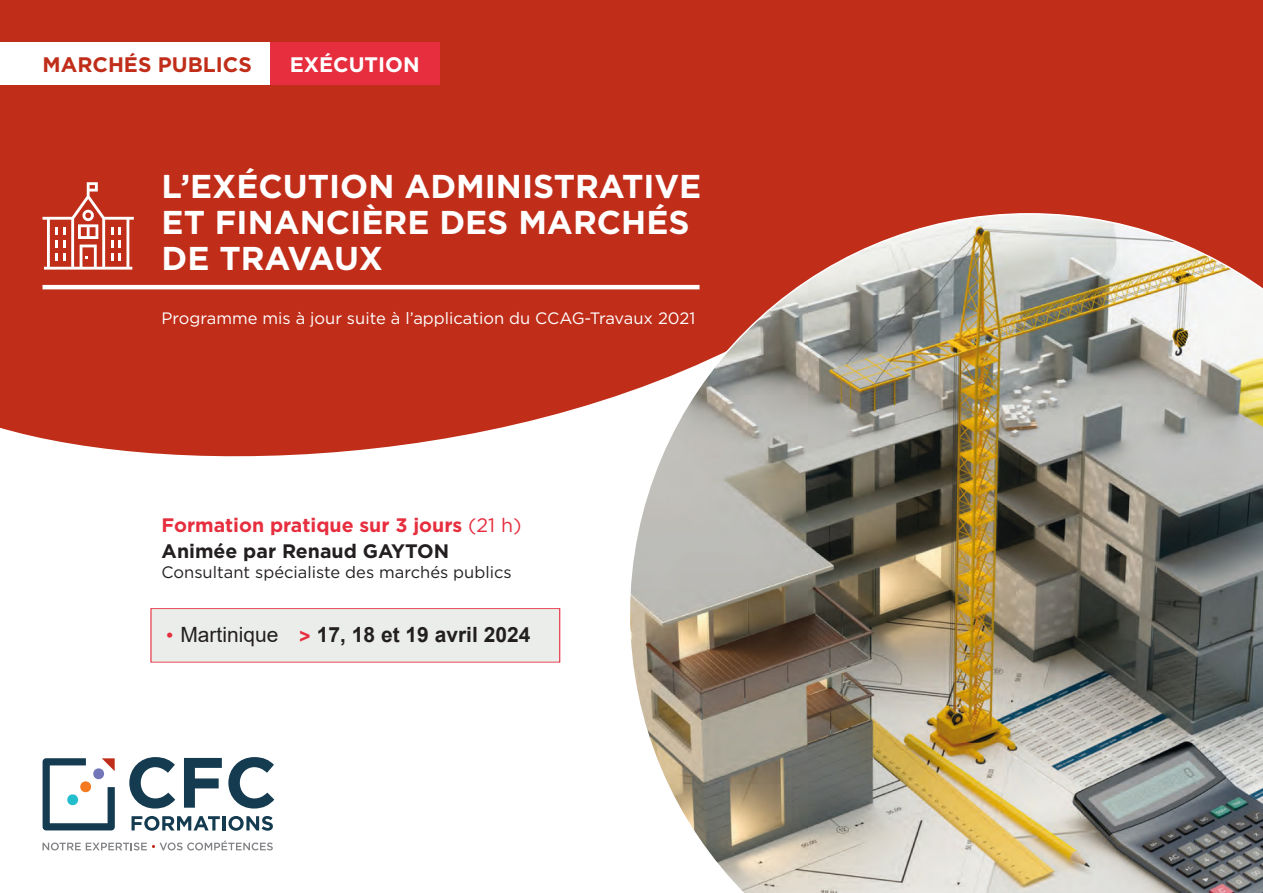
<style>
.page{position:relative;width:1263px;height:893px;background:#c02d19}
.page>*{position:absolute;margin:0;border:0;box-sizing:border-box;transform-origin:0 0}
.t1{font:700 33px/36px "Gotham";color:#fff}
.t2{font:700 21px "Arial";color:#231f20}
.t3{font:700 21px "Gotham";color:#c02d19}
.t4{font:700 21px "Gotham";color:#fff}
.t5{font:700 19.5px/26.7px "Gotham";color:#e62e3e}
.t6{font:16.5px "Gotham";color:#fff}
.t7{font:16.5px "Gotham";color:#231f20}
.s1{font-weight:400}
.s2{color:#231f20}
.s3{font-family:"Gotham";font-weight:400;font-size:19.5px;color:#e62e3e}
.s4{font-family:"Gotham";font-size:19.5px;color:#e62e3e}
</style>
<div class="page">
<svg style="left:0;top:216px;width:629px;height:677px;fill:#fff"></svg>
<div style="left:0;top:43px;width:286px;height:42px;background:#fff"></div>
<img style="left:629px;top:213px;width:634px;height:680px">
<div style="left:270px;top:43px;width:169px;height:42px;background:#e62e3e"></div>
<svg style="left:129px;top:757px;width:46px;height:51px;background:#93a5af"></svg>
<svg style="left:132px;top:816px;width:88px;height:15px"></svg>
<hr style="left:222px;top:816px;width:4px;height:14px;background:#143b50">
<svg style="left:228px;top:816px;width:45px;height:15px"></svg>
<svg style="left:184px;top:758px;width:38px;height:50px;background:#7d939e"></svg>
<svg style="left:228px;top:757px;width:46px;height:51px;background:#93a5af"></svg>
<svg style="left:43px;top:758px;width:72px;height:72px;background:#b5bfc4"></svg>
<svg style="left:43px;top:840px;width:230px;height:10px;background:#dbdbdc"></svg>
<svg style="left:43px;top:182px;width:91px;height:88px"></svg>
<hr style="left:43px;top:285px;width:656px;height:4px;background:#fff">
<div style="left:150px;top:608px;width:410px;height:55px;background:#eaede9;border:1px solid #e62e3e"></div>
<p class="t3" style="left:43px;top:53px;width:211px">MARCHÉS PUBLICS</p>
<p class="t4" style="left:290px;top:53px;width:131px">EXÉCUTION</p>
<p class="t1" style="left:162px;top:168px;width:541px">L’EXÉCUTION ADMINISTRATIVE<br>ET FINANCIÈRE DES MARCHÉS<br>DE TRAVAUX</p>
<p class="t6" style="left:162px;top:309px;width:535px">Programme mis à jour suite à l’application du CCAG-Travaux 2021</p>
<p class="t5" style="left:162px;top:511px;width:361px">Formation pratique sur 3 jours <span class="s1">(21 h)<br></span><span class="s2">Animée par Renaud GAYTON</span></p>
<p class="t7" style="left:162px;top:563px;width:352px">Consultant spécialiste des marchés publics</p>
<p class="t2" style="left:165px;top:620px;width:367px"><span class="s3">•</span> <span class="s1">Martinique</span> <span class="s4">&gt;</span> 17, 18 et 19 avril 2024</p>
</div>
